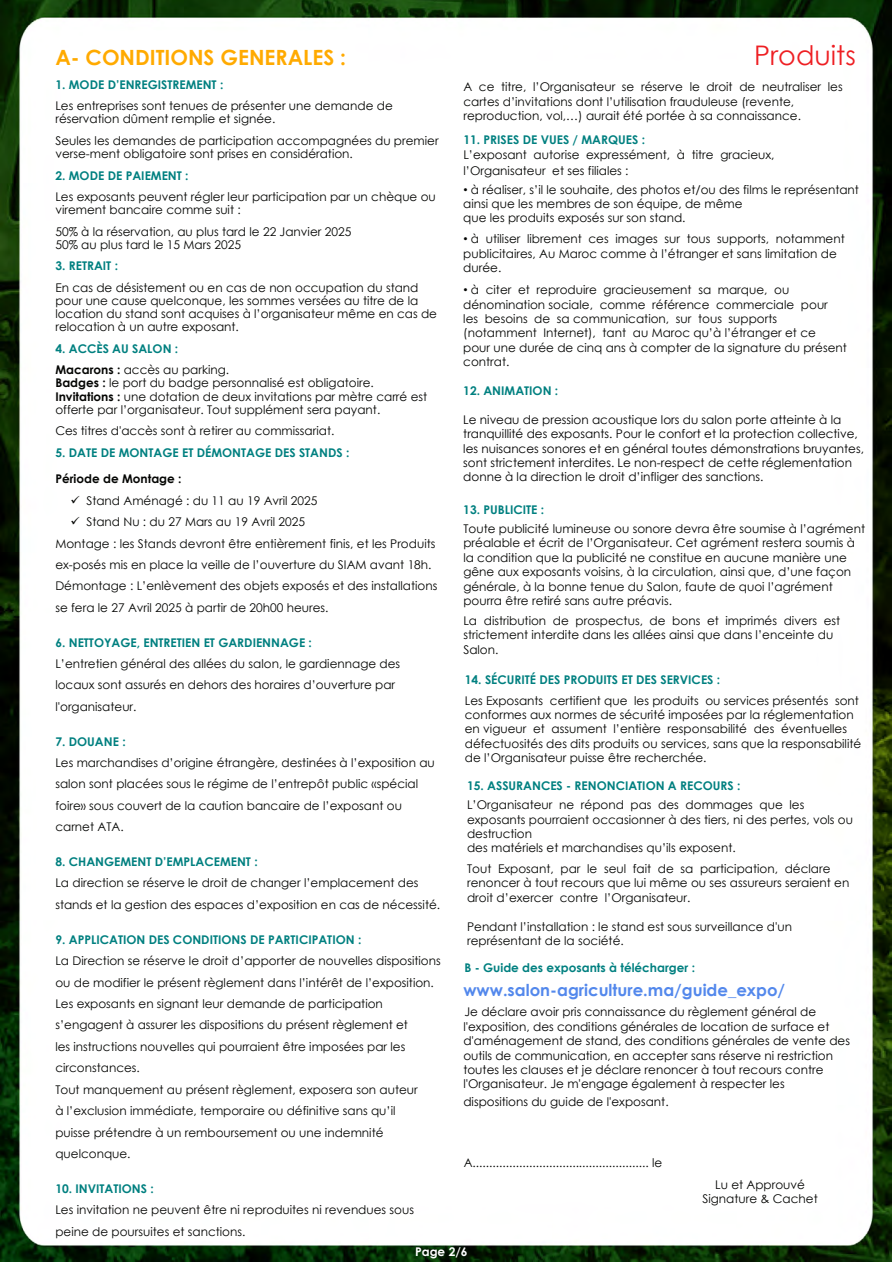
<style>
.page{position:relative;width:893px;height:1263px;background:#fff}
.page>*{position:absolute;margin:0;border:0;box-sizing:border-box;transform-origin:0 0}
.t1{font:27px "Century Gothic";color:#ee1f23}
.t2{font:700 21px "Century Gothic";color:#fa0}
.t3{font:700 16.5px "Century Gothic";color:#5388ec}
.t4{font:12px/14.4px "Century Gothic";color:#040503}
.t5{font:12px/14.4px "Century Gothic";color:#000}
.t6{font:700 12px/21.5px "Century Gothic";color:#008080}
.t7{font:700 12px "Century Gothic";color:#040503}
.t8{font:700 12px "Century Gothic";color:#fff}
.s1{color:#040503}
.s2{font-weight:400;color:#040503}
.s3{font-weight:700}
.s4{font-family:"Arial"}
</style>
<div class="page">
<img style="left:0;top:0;width:892px;height:1262px">
<hr style="left:675px;top:1177px;width:148px;height:1px;background:#fff">
<svg style="left:822px;top:1158px;width:1px;height:19px"></svg>
<h2 class="t2" style="left:55px;top:41px;width:292px">A- CONDITIONS GENERALES :</h2>
<p class="t6" style="left:55px;top:73px;width:169px">1. MODE D’ENREGISTREMENT :</p>
<p class="t4" style="left:55px;top:99px;width:339px;line-height:13.2px">Les entreprises sont tenues de présenter une demande de réservation dûment remplie et signée.</p>
<p class="t4" style="left:55px;top:134px;width:385px;line-height:13.2px">Seules les demandes de participation accompagnées du premier verse-ment obligatoire sont prises en considération.</p>
<p class="t6" style="left:55px;top:164px;width:135px">2. MODE DE PAIEMENT :</p>
<p class="t4" style="left:55px;top:190px;width:382px;line-height:13.2px">Les exposants peuvent régler leur participation par un chèque ou virement bancaire comme suit :</p>
<p class="t4" style="left:55px;top:225px;width:297px;line-height:13.2px">50% à la réservation, au plus tard le 22 Janvier 2025<br>50% au plus tard le 15 Mars 2025</p>
<p class="t6" style="left:55px;top:255px;width:64px">3. RETRAIT :</p>
<p class="t4" style="left:55px;top:281px;width:383px;line-height:13.2px">En cas de désistement ou en cas de non occupation du stand pour une cause quelconque, les sommes versées au titre de la location du stand sont acquises à l’organisateur même en cas de relocation à un autre exposant.</p>
<p class="t6" style="left:55px;top:337px;width:175px">4. ACCÈS AU SALON :<br><span class="s1">Macarons :</span> <span class="s2">accès au parking.</span></p>
<p class="t4" style="left:55px;top:376px;width:373px;line-height:13.2px"><span class="s3">Badges :</span> le port du badge personnalisé est obligatoire.<br><span class="s3">Invitations :</span> une dotation de deux invitations par mètre carré est offerte par l’organisateur. Tout supplément sera payant.</p>
<p class="t4" style="left:55px;top:424px;width:281px">Ces titres d'accès sont à retirer au commissariat.</p>
<p class="t6" style="left:55px;top:441px;width:296px">5. DATE DE MONTAGE ET DÉMONTAGE DES STANDS :</p>
<p class="t7" style="left:55px;top:470px;width:128px">Période de Montage :</p>
<p class="t4" style="left:70px;top:493px;width:249px">✓ Stand Aménagé : du 11 au 19 Avril 2025</p>
<p class="t4" style="left:55px;top:511px;width:384px;line-height:21.5px;text-indent:15px">✓ Stand Nu : du 27 Mars au 19 Avril 2025<br>Montage : les Stands devront être entièrement finis, et les Produits ex-posés mis en place la veille de l’ouverture du SIAM avant 18h.<br>Démontage : L’enlèvement des objets exposés et des installations se fera le 27 Avril 2025 à partir de 20h00 heures.</p>
<p class="t6" style="left:55px;top:631px;width:258px">6. NETTOYAGE, ENTRETIEN ET GARDIENNAGE :</p>
<p class="t4" style="left:55px;top:653px;width:346px;line-height:21.5px">L’entretien général des allées du salon, le gardiennage des locaux sont assurés en dehors des horaires d’ouverture par l'organisateur.</p>
<p class="t6" style="left:55px;top:730px;width:72px">7. DOUANE :</p>
<p class="t4" style="left:55px;top:752px;width:381px;line-height:21.5px">Les marchandises d’origine étrangère, destinées à l’exposition au salon sont placées sous le régime de l’entrepôt public «spécial foire» sous couvert de la caution bancaire de l’exposant ou carnet ATA.</p>
<p class="t6" style="left:55px;top:850px;width:204px">8. CHANGEMENT D’EMPLACEMENT :</p>
<p class="t4" style="left:55px;top:872px;width:386px;line-height:21.5px">La direction se réserve le droit de changer l’emplacement des stands et la gestion des espaces d’exposition en cas de nécessité.</p>
<p class="t6" style="left:55px;top:928px;width:308px">9. APPLICATION DES CONDITIONS DE PARTICIPATION :</p>
<p class="t4" style="left:55px;top:950px;width:387px;line-height:21.5px">La Direction se réserve le droit d’apporter de nouvelles dispositions ou de modifier le présent règlement dans l’intérêt de l’exposition.<br>Les exposants en signant leur demande de participation s’engagent à assurer les dispositions du présent règlement et<br>les instructions nouvelles qui pourraient être imposées par les circonstances.<br>Tout manquement au présent règlement, exposera son auteur<br>à l’exclusion immédiate, temporaire ou définitive sans qu’il<br>puisse prétendre à un remboursement ou une indemnité quelconque.</p>
<p class="t6" style="left:55px;top:1177px;width:100px">10. INVITATIONS :</p>
<p class="t4" style="left:55px;top:1199px;width:360px;line-height:21.5px">Les invitation ne peuvent être ni reproduites ni revendues sous peine de poursuites et sanctions.</p>
<h1 class="t1" style="left:754px;top:37px;width:103px">Produits</h1>
<p class="t4" style="left:463px;top:80px;width:381px">A ce titre, l’Organisateur se réserve le droit de neutraliser les cartes d’invitations dont l’utilisation frauduleuse (revente, reproduction, vol,…) aurait été portée à sa connaissance.</p>
<p class="t6" style="left:463px;top:128px;width:183px">11. PRISES DE VUES / MARQUES :</p>
<p class="t4" style="left:463px;top:147px;width:313px;line-height:15.3px">L’exposant autorise expressément, à titre gracieux, l’Organisateur et ses filiales :</p>
<p class="t4" style="left:463px;top:182px;width:397px"><span class="s4">•</span> à réaliser, s’il le souhaite, des photos et/ou des films le représentant ainsi que les membres de son équipe, de même<br>que les produits exposés sur son stand.</p>
<p class="t4" style="left:463px;top:232px;width:383px"><span class="s4">•</span> à utiliser librement ces images sur tous supports, notamment publicitaires, Au Maroc comme à l’étranger et sans limitation de durée.</p>
<p class="t4" style="left:463px;top:282px;width:385px"><span class="s4">•</span> à citer et reproduire gracieusement sa marque, ou dénomination sociale, comme référence commerciale pour<br>les besoins de sa communication, sur tous supports (notamment Internet), tant au Maroc qu’à l’étranger et ce<br>pour une durée de cinq ans à compter de la signature du présent contrat.</p>
<p class="t6" style="left:463px;top:379px;width:97px">12. ANIMATION :</p>
<p class="t5" style="left:463px;top:412px;width:402px">Le niveau de pression acoustique lors du salon porte atteinte à la tranquillité des exposants. Pour le confort et la protection collective, les nuisances sonores et en général toutes démonstrations bruyantes, sont strictement interdites. Le non-respect de cette réglementation donne à la direction le droit d’infliger des sanctions.</p>
<p class="t6" style="left:463px;top:498px;width:82px">13. PUBLICITE :</p>
<p class="t4" style="left:463px;top:521px;width:403px">Toute publicité lumineuse ou sonore devra être soumise à l’agrément préalable et écrit de l’Organisateur. Cet agrément restera soumis à la condition que la publicité ne constitue en aucune manière une gêne aux exposants voisins, à la circulation, ainsi que, d’une façon générale, à la bonne tenue du Salon, faute de quoi l’agrément pourra être retiré sans autre préavis.</p>
<p class="t4" style="left:463px;top:613px;width:378px">La distribution de prospectus, de bons et imprimés divers est strictement interdite dans les allées ainsi que dans l’enceinte du<br>Salon.</p>
<p class="t6" style="left:465px;top:668px;width:257px">14. SÉCURITÉ DES PRODUITS ET DES SERVICES :</p>
<p class="t4" style="left:465px;top:693px;width:398px">Les Exposants certifient que les produits ou services présentés sont conformes aux normes de sécurité imposées par la réglementation en vigueur et assument l’entière responsabilité des éventuelles défectuosités des dits produits ou services, sans que la responsabilité de l’Organisateur puisse être recherchée.</p>
<p class="t6" style="left:467px;top:774px;width:275px">15. ASSURANCES - RENONCIATION A RECOURS :</p>
<p class="t4" style="left:467px;top:797px;width:387px">L’Organisateur ne répond pas des dommages que les exposants pourraient occasionner à des tiers, ni des pertes, vols ou destruction<br>des matériels et marchandises qu’ils exposent.</p>
<p class="t4" style="left:467px;top:861px;width:384px">Tout Exposant, par le seul fait de sa participation, déclare renoncer à tout recours que lui même ou ses assureurs seraient en droit d’exercer contre l’Organisateur.</p>
<p class="t4" style="left:467px;top:919px;width:326px">Pendant l’installation : le stand est sous surveillance d'un représentant de la société.</p>
<p class="t6" style="left:464px;top:957px;width:232px">B - Guide des exposants à télécharger :</p>
<h3 class="t3" style="left:463px;top:977px;width:323px">www.salon-agriculture.ma/guide_expo/</h3>
<p class="t5" style="left:463px;top:1004px;width:388px">Je déclare avoir pris connaissance du règlement général de l'exposition, des conditions générales de location de surface et d'aménagement de stand, des conditions générales de vente des outils de communication, en accepter sans réserve ni restriction toutes les clauses et je déclare renoncer à tout recours contre l'Organisateur. Je m'engage également à respecter les</p>
<p class="t5" style="left:463px;top:1094px;width:207px">dispositions du guide de l'exposant.</p>
<p class="t4" style="left:464px;top:1155px;width:200px">A..................................................... le</p>
<p class="t4" style="left:702px;top:1177px;width:117px;text-align:center">Lu et Approuvé<br>Signature &amp; Cachet</p>
<p class="t8" style="left:415px;top:1243px;width:54px">Page 2/6</p>
</div>
